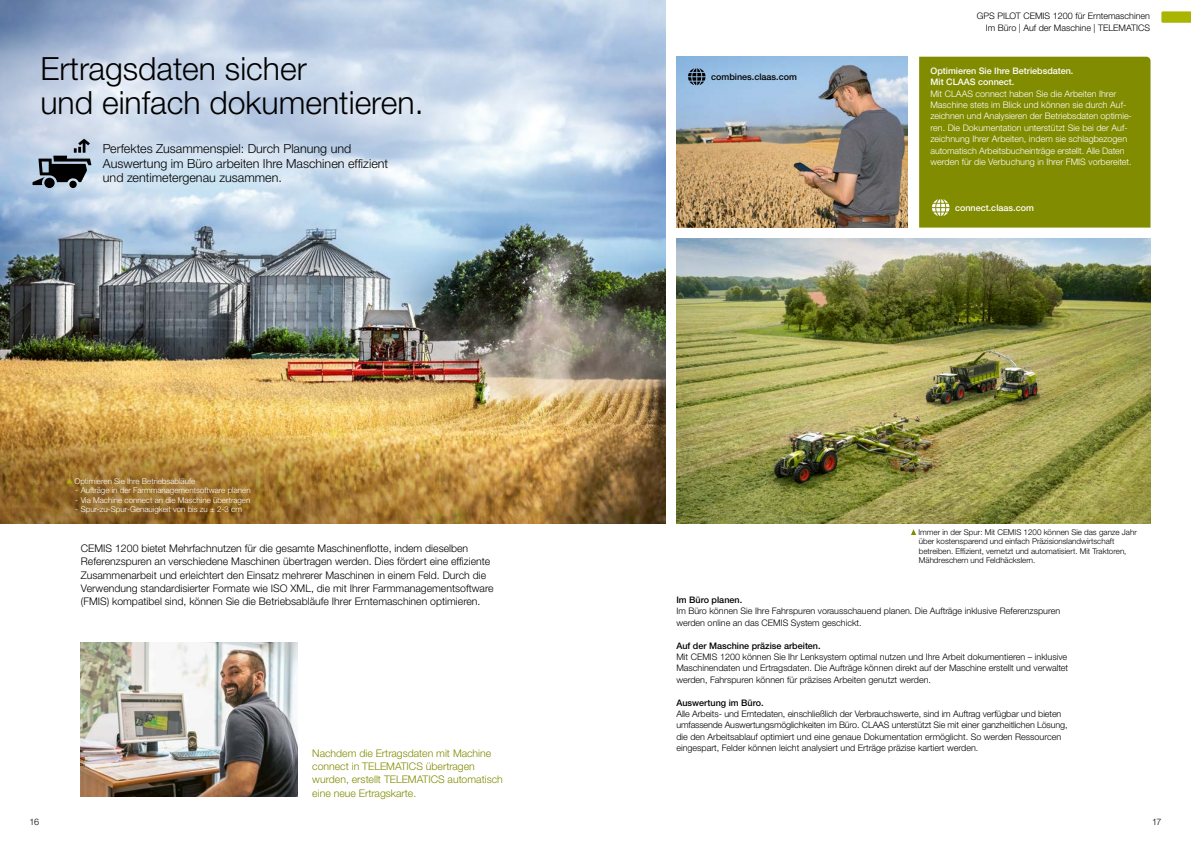
<style>
.page{position:relative;width:1191px;height:842px;background:#fff}
.page>*{position:absolute;margin:0;border:0;box-sizing:border-box;transform-origin:0 0}
.t1{font:300 32px/34px "CLAAS Helvetica Neue";color:#000}
.t2{font:300 12.5px/14.3px "CLAAS Helvetica Neue";color:#000}
.t3{font:300 10.5px/13.3px "CLAAS Helvetica Neue";color:#000}
.t4{font:300 10.5px/13.3px "CLAAS Helvetica Neue";color:#818c00}
.t5{font:300 9px/11.4px "CLAAS Helvetica Neue";color:#000}
.t6{font:300 9px/11.4px "CLAAS Helvetica Neue";color:#fff}
.t7{font:500 9px "CLAAS Helvetica Neue";color:#000}
.t8{font:500 9px/11.4px "CLAAS Helvetica Neue";color:#fff}
.t9{font:300 8px/9.5px "CLAAS Helvetica Neue";color:#000}
.t10{font:300 8px "CLAAS Helvetica Neue";color:#fff}
</style>
<div class="page">
<svg style="left:1161px;top:11px;width:30px;height:12px"></svg>
<img style="left:0;top:0;width:665px;height:523px">
<img style="left:676px;top:57px;width:231px;height:171px">
<img style="left:81px;top:643px;width:217px;height:154px">
<img style="left:676px;top:239px;width:474px;height:284px">
<svg style="left:0;top:17px;width:665px;height:206px;background:#c0d3e8"></svg>
<svg style="left:0;top:425px;width:595px;height:98px;background:#b5893f"></svg>
<svg style="left:688px;top:68px;width:17px;height:17px"></svg>
<div style="left:919px;top:57px;width:231px;height:171px;background:#818c00"></div>
<svg style="left:33px;top:139px;width:58px;height:49px;background:#78828e"></svg>
<svg style="left:66px;top:478px;width:6px;height:6px"></svg>
<svg style="left:911px;top:529px;width:5px;height:6px"></svg>
<h1 class="t1" style="left:40px;top:52px;width:385px">Ertragsdaten sicher<br>und einfach dokumentieren.</h1>
<h2 class="t2" style="left:103px;top:142px;width:287px">Perfektes Zusammenspiel: Durch Planung und<br>Auswertung im Büro arbeiten Ihre Maschinen effizient und zentimetergenau zusammen.</h2>
<p class="t10" style="left:74px;top:475px;width:122px">Optimieren Sie Ihre Betriebsabläufe</p>
<p class="t10" style="left:75px;top:485px;width:177px">- Aufträge in der Farmmanagementsoftware planen</p>
<p class="t10" style="left:75px;top:494px;width:177px">- Via Machine connect an die Maschine übertragen</p>
<p class="t10" style="left:75px;top:504px;width:168px">- Spur-zu-Spur-Genauigkeit von bis zu ± 2-3 cm</p>
<p class="t3" style="left:81px;top:542px;width:414px">CEMIS 1200 bietet Mehrfachnutzen für die gesamte Maschinenflotte, indem dieselben Referenzspuren an verschiedene Maschinen übertragen werden. Dies fördert eine effiziente Zusammenarbeit und erleichtert den Einsatz mehrerer Maschinen in einem Feld. Durch die Verwendung standardisierter Formate wie ISO XML, die mit Ihrer Farmmanagementsoftware (FMIS) kompatibel sind, können Sie die Betriebsabläufe Ihrer Erntemaschinen optimieren.</p>
<p class="t4" style="left:312px;top:746px;width:192px">Nachdem die Ertragsdaten mit Machine connect in TELEMATICS übertragen wurden, erstellt TELEMATICS automatisch eine neue Ertragskarte.</p>
<p class="t7" style="left:711px;top:71px;width:87px">combines.claas.com</p>
<p class="t5" style="left:977px;top:10px;width:175px;line-height:12px;text-align:right">GPS PILOT CEMIS 1200 für Erntemaschinen<br>Im Büro | Auf der Maschine | TELEMATICS</p>
<p class="t8" style="left:930px;top:65px;width:144px">Optimieren Sie Ihre Betriebsdaten.<br>Mit CLAAS connect.</p>
<p class="t6" style="left:930px;top:88px;width:203px">Mit CLAAS connect haben Sie die Arbeiten Ihrer Maschine stets im Blick und können sie durch Auf&shy;zeichnen und Analysieren der Betriebsdaten optimie&shy;ren. Die Dokumentation unterstützt Sie bei der Auf&shy;zeichnung Ihrer Arbeiten, indem sie schlagbezogen automatisch Arbeitsbucheinträge erstellt. Alle Daten werden für die Verbuchung in Ihrer FMIS vorbereitet.</p>
<p class="t8" style="left:955px;top:202px;width:80px">connect.claas.com</p>
<p class="t9" style="left:918px;top:527px;width:220px">Immer in der Spur: Mit CEMIS 1200 können Sie das ganze Jahr über kostensparend und einfach Präzisionslandwirtschaft betreiben. Effizient, vernetzt und automatisiert. Mit Traktoren, Mähdreschern und Feldhäckslern.</p>
<p class="t7" style="left:676px;top:594px;width:67px">Im Büro planen.</p>
<p class="t5" style="left:676px;top:606px;width:385px">Im Büro können Sie Ihre Fahrspuren vorausschauend planen. Die Aufträge inklusive Referenzspuren werden online an das CEMIS System geschickt.</p>
<p class="t7" style="left:676px;top:640px;width:146px">Auf der Maschine präzise arbeiten.</p>
<p class="t5" style="left:676px;top:651px;width:393px">Mit CEMIS 1200 können Sie Ihr Lenksystem optimal nutzen und Ihre Arbeit dokumentieren – inklusive<br>Maschinendaten und Ertragsdaten. Die Aufträge können direkt auf der Maschine erstellt und verwaltet werden, Fahrspuren können für präzises Arbeiten genutzt werden.</p>
<p class="t7" style="left:676px;top:696px;width:89px">Auswertung im Büro.</p>
<p class="t5" style="left:676px;top:708px;width:392px">Alle Arbeits- und Erntedaten, einschließlich der Verbrauchswerte, sind im Auftrag verfügbar und bieten umfassende Auswertungsmöglichkeiten im Büro. CLAAS unterstützt Sie mit einer ganzheitlichen Lösung, die den Arbeitsablauf optimiert und eine genaue Dokumentation ermöglicht. So werden Ressourcen eingespart, Felder können leicht analysiert und Erträge präzise kartiert werden.</p>
<p class="t5" style="left:30px;top:816px;width:11px">16</p>
<p class="t5" style="left:1152px;top:816px;width:11px">17</p>
</div>
